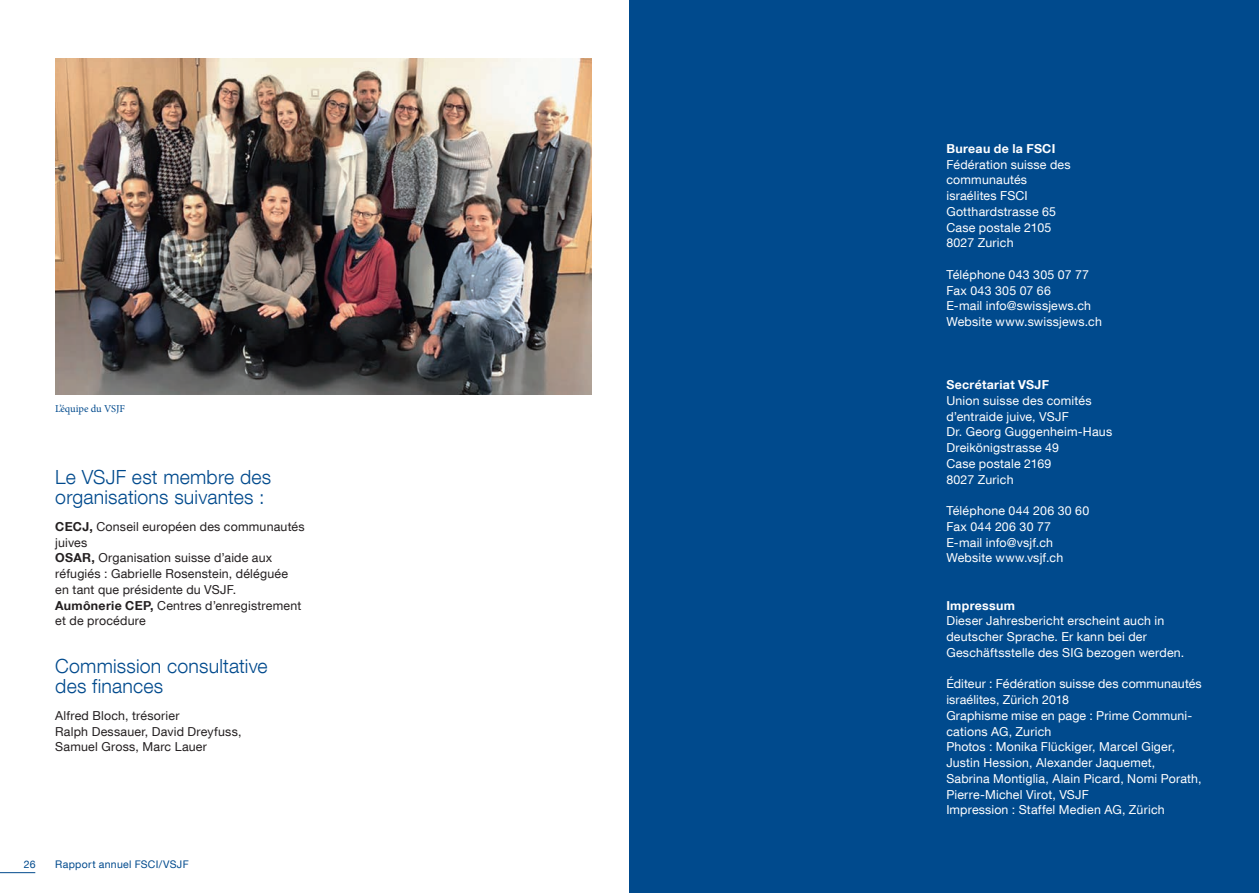
<style>
.page{position:relative;width:1259px;height:893px;background:#fff}
.page>*{position:absolute;margin:0;border:0;box-sizing:border-box;transform-origin:0 0}
.t1{font:300 19.5px/20.2px "Helvetica Neue LT Com";letter-spacing:.01em;color:#004a8d}
.t2{font:12.3px/15.8px "Helvetica Neue LT Com";letter-spacing:.015em;color:#fff}
.t3{font:12.3px/15.8px "Helvetica Neue LT Com";letter-spacing:.015em;color:#231f20}
.t4{font:700 12.3px "Helvetica Neue LT Com";letter-spacing:.025em;color:#fff}
.t5{font:10.5px "Helvetica Neue LT Com";letter-spacing:.03em;color:#004a8d}
.t6{font:10.5px "Minion Pro";letter-spacing:-.01em;color:#004a8d}
.s1{font-weight:700}
</style>
<div class="page">
<div style="left:629px;top:0;width:630px;height:893px;background:#004a8d"></div>
<img style="left:55px;top:58px;width:536px;height:336px">
<hr style="left:0;top:872px;width:35px;height:1px;background:#004a8d">
<p class="t6" style="left:55px;top:402px;width:71px">L’équipe du VSJF</p>
<h1 class="t1" style="left:55px;top:466px;width:217px">Le VSJF est membre des organisations suivantes :</h1>
<p class="t3" style="left:55px;top:518px;width:251px"><span class="s1">CECJ,</span> Conseil européen des communautés juives<br><span class="s1">OSAR,</span> Organisation suisse d’aide aux réfugiés : Gabrielle Rosenstein, déléguée en tant que présidente du VSJF.<br><span class="s1">Aumônerie CEP,</span> Centres d’enregistrement et de procédure</p>
<h1 class="t1" style="left:55px;top:655px;width:214px">Commission consultative des finances</h1>
<p class="t3" style="left:55px;top:707px;width:188px">Alfred Bloch, trésorier<br>Ralph Dessauer, David Dreyfuss,<br>Samuel Gross, Marc Lauer</p>
<p class="t5" style="left:24px;top:858px;width:13px">26</p>
<p class="t5" style="left:55px;top:858px;width:135px">Rapport annuel FSCI/VSJF</p>
<p class="t4" style="left:946px;top:141px;width:110px">Bureau de la FSCI</p>
<p class="t2" style="left:946px;top:156px;width:126px">Fédération suisse des communautés israélites FSCI<br>Gotthardstrasse 65<br>Case postale 2105<br>8027 Zurich</p>
<p class="t2" style="left:946px;top:266px;width:157px">Téléphone 043 305 07 77<br>Fax 043 305 07 66<br>E-mail info@swissjews.ch<br>Website www.swissjews.ch</p>
<p class="t4" style="left:946px;top:377px;width:104px">Secrétariat VSJF</p>
<p class="t2" style="left:946px;top:392px;width:167px">Union suisse des comités d’entraide juive, VSJF<br>Dr. Georg Guggenheim-Haus<br>Dreikönigstrasse 49<br>Case postale 2169<br>8027 Zurich</p>
<p class="t2" style="left:946px;top:502px;width:144px">Téléphone 044 206 30 60<br>Fax 044 206 30 77<br>E-mail info@vsjf.ch<br>Website www.vsjf.ch</p>
<p class="t4" style="left:946px;top:597px;width:70px">Impressum</p>
<p class="t2" style="left:946px;top:613px;width:239px">Dieser Jahresbericht erscheint auch in deutscher Sprache. Er kann bei der<br>Geschäftsstelle des SIG bezogen werden.</p>
<p class="t2" style="left:946px;top:676px;width:257px">Éditeur : Fédération suisse des communautés israélites, Zürich 2018<br>Graphisme mise en page : Prime Communi&shy;cations AG, Zurich<br>Photos : Monika Flückiger, Marcel Giger, Justin Hession, Alexander Jaquemet,<br>Sabrina Montiglia, Alain Picard, Nomi Porath, Pierre-Michel Virot, VSJF<br>Impression : Staffel Medien AG, Zürich</p>
</div>
